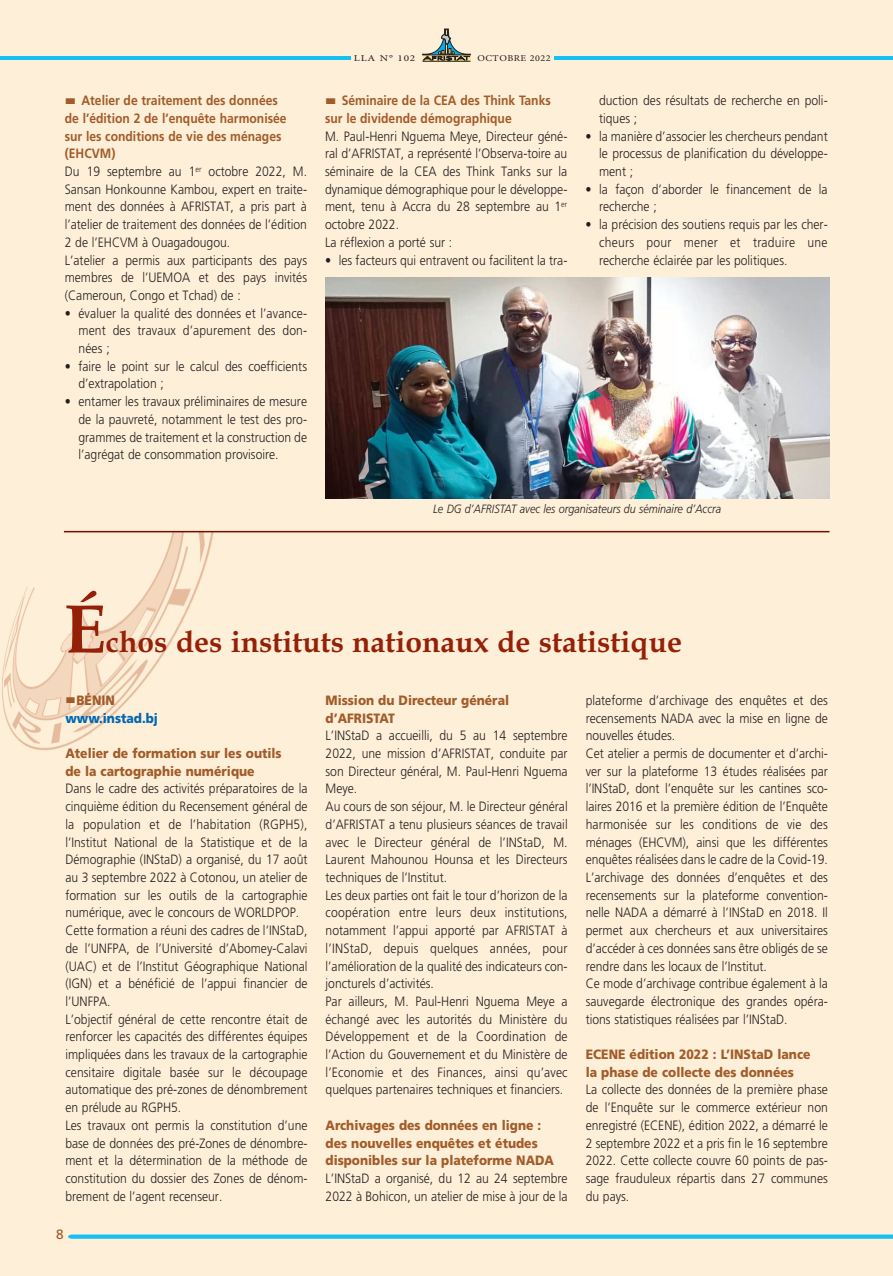
<style>
.page{position:relative;width:893px;height:1276px;background:#feefd8}
.page>*{position:absolute;margin:0;border:0;box-sizing:border-box;transform-origin:0 0}
.t1{font:700 69px "Book Antiqua";color:#942107}
.t2{font:700 30px "Book Antiqua";color:#942107}
.t3{font:300 13.5px/17.7px "Frutiger LT";color:#231f20;scale:.9 1}
.t4{font:900 13.5px/17.7px "Frutiger LT";color:#a15c2a;scale:.9 1}
.t5{font:700 13.5px/17.7px "Frutiger LT";color:#a15c2a;scale:.9 1}
.t6{font:900 13.5px/17.7px "Frutiger LT";color:#0166b3;scale:.9 1}
.t7{font:13.5px "Frutiger LT Std";color:#a15c2a}
.t8{font:italic 300 12px "Frutiger LT";color:#231f20;scale:.9 1}
.t9{font:9px "Minion Pro";letter-spacing:.05em;color:#231f20;scale:1.12 1}
.t10{font:9px "Minion Pro";letter-spacing:.05em;color:#231f20;scale:1.25 1}
.s1{color:#a15c2a}
.s2{font-weight:700;color:#a15c2a}
</style>
<div class="page">
<svg style="left:422px;top:60px;width:48px;height:1px"></svg>
<hr style="left:422px;top:61px;width:48px;height:1px;background:#231f20">
<svg style="left:422px;top:29px;width:48px;height:31px"></svg>
<hr style="left:0;top:56px;width:351px;height:4px;background:#15c0f2">
<hr style="left:555px;top:56px;width:338px;height:4px;background:#15c0f2">
<svg style="left:68px;top:1234px;width:825px;height:4px;background:#33c6ee"></svg>
<img style="left:2px;top:531px;width:228px;height:220px">
<img style="left:325px;top:277px;width:504px;height:221px">
<hr style="left:64px;top:531px;width:765px;height:1px;background:#701100">
<p class="t3" style="left:65px;top:93px;width:271px"><span class="s1">▬</span> <span class="s2">Atelier de traitement des données<br>de l’édition 2 de l’enquête harmonisée sur les conditions de vie des ménages (EHCVM)<br></span>Du 19 septembre au 1<sup>er</sup> octobre 2022, M.<br>Sansan Honkounne Kambou, expert en traite&shy;ment des données à AFRISTAT, a pris part à l’atelier de traitement des données de l’édition 2 de l’EHCVM à Ouagadougou.<br>L’atelier a permis aux participants des pays membres de l’UEMOA et des pays invités (Cameroun, Congo et Tchad) de :</p>
<p class="t3" style="left:78px;top:305px;width:256px;text-align:justify;text-indent:-13px">• évaluer la qualité des données et l’avance&shy;ment des travaux d’apurement des don&shy;nées ;</p>
<p class="t3" style="left:78px;top:358px;width:255px;text-indent:-13px">• faire le point sur le calcul des coefficients d’extrapolation ;</p>
<p class="t3" style="left:78px;top:394px;width:255px;text-align:justify;text-indent:-13px">• entamer les travaux préliminaires de mesure de la pauvreté, notamment le test des pro&shy;grammes de traitement et la construction de l’agrégat de consommation provisoire.</p>
<p class="t10" style="left:354px;top:52px;width:51px">LLA N° 102</p>
<p class="t9" style="left:477px;top:52px;width:67px">OCTOBRE 2022</p>
<p class="t5" style="left:325px;top:93px;width:252px">▬ Séminaire de la CEA des Think Tanks sur le dividende démographique</p>
<p class="t3" style="left:325px;top:128px;width:271px">M. Paul-Henri Nguema Meye, Directeur géné&shy;ral d’AFRISTAT, a représenté l’Observa-toire au séminaire de la CEA des Think Tanks sur la dynamique démographique pour le développe&shy;ment, tenu à Accra du 28 septembre au 1<sup>er </sup>octobre 2022.<br>La réflexion a porté sur :</p>
<p class="t3" style="left:325px;top:252px;width:270px">• les facteurs qui entravent ou facilitent la tra-</p>
<p class="t3" style="left:599px;top:93px;width:255px">duction des résultats de recherche en poli&shy;tiques ;</p>
<p class="t3" style="left:599px;top:128px;width:255px;text-align:justify;text-indent:-13px">• la manière d’associer les chercheurs pendant le processus de planification du développe&shy;ment ;</p>
<p class="t3" style="left:599px;top:181px;width:255px;text-indent:-13px">• la façon d’aborder le financement de la recherche ;</p>
<p class="t3" style="left:599px;top:217px;width:255px;text-align:justify;text-indent:-13px">• la précision des soutiens requis par les cher&shy;cheurs pour mener et traduire une recherche éclairée par les politiques.</p>
<p class="t8" style="left:433px;top:504px;width:321px">Le DG d’AFRISTAT avec les organisateurs du séminaire d’Accra</p>
<h1 class="t1" style="left:64px;top:588px;width:44px">É</h1>
<h2 class="t2" style="left:106px;top:624px;width:578px">chos des instituts nationaux de statistique</h2>
<p class="t6" style="left:65px;top:692px;width:104px"><span class="s1">▬BÉNIN </span>www.instad.bj</p>
<p class="t4" style="left:65px;top:745px;width:242px">Atelier de formation sur les outils de la cartographie numérique</p>
<p class="t3" style="left:65px;top:781px;width:270px">Dans le cadre des activités préparatoires de la cinquième édition du Recensement général de la population et de l’habitation (RGPH5), l’Institut National de la Statistique et de la Démographie (INStaD) a organisé, du 17 août au 3 septembre 2022 à Cotonou, un atelier de formation sur les outils de la cartographie numérique, avec le concours de WORLDPOP.<br>Cette formation a réuni des cadres de l’INStaD, de l’UNFPA, de l’Université d’Abomey-Calavi (UAC) et de l’Institut Géographique National (IGN) et a bénéficié de l’appui financier de l’UNFPA.<br>L’objectif général de cette rencontre était de renforcer les capacités des différentes équipes impliquées dans les travaux de la cartographie censitaire digitale basée sur le découpage automatique des pré-zones de dénombrement en prélude au RGPH5.<br>Les travaux ont permis la constitution d’une base de données des pré-Zones de dénombre&shy;ment et la détermination de la méthode de constitution du dossier des Zones de dénom&shy;brement de l’agent recenseur.</p>
<p class="t3" style="left:586px;top:692px;width:271px">plateforme d’archivage des enquêtes et des recensements NADA avec la mise en ligne de nouvelles études.<br>Cet atelier a permis de documenter et d’archi&shy;ver sur la plateforme 13 études réalisées par l’INStaD, dont l’enquête sur les cantines sco&shy;laires 2016 et la première édition de l’Enquête harmonisée sur les conditions de vie des ménages (EHCVM), ainsi que les différentes enquêtes réalisées dans le cadre de la Covid-19.<br>L’archivage des données d’enquêtes et des recensements sur la plateforme convention&shy;nelle NADA a démarré à l’INStaD en 2018. Il permet aux chercheurs et aux universitaires d’accéder à ces données sans être obligés de se rendre dans les locaux de l’Institut.<br>Ce mode d’archivage contribue également à la sauvegarde électronique des grandes opéra&shy;tions statistiques réalisées par l’INStaD.</p>
<p class="t4" style="left:586px;top:1046px;width:251px">ECENE édition 2022 : L’INStaD lance la phase de collecte des données</p>
<p class="t3" style="left:586px;top:1082px;width:270px;text-align:justify">La collecte des données de la première phase de l’Enquête sur le commerce extérieur non enregistré (ECENE), édition 2022, a démarré le 2 septembre 2022 et a pris fin le 16 septembre 2022. Cette collecte couvre 60 points de pas&shy;sage frauduleux répartis dans 27 communes du pays.</p>
<p class="t4" style="left:326px;top:692px;width:205px">Mission du Directeur général d’AFRISTAT</p>
<p class="t3" style="left:326px;top:728px;width:271px">L’INStaD a accueilli, du 5 au 14 septembre 2022, une mission d’AFRISTAT, conduite par son Directeur général, M. Paul-Henri Nguema Meye.<br>Au cours de son séjour, M. le Directeur général d’AFRISTAT a tenu plusieurs séances de travail avec le Directeur général de l’INStaD, M.<br>Laurent Mahounou Hounsa et les Directeurs techniques de l’Institut.<br>Les deux parties ont fait le tour d’horizon de la coopération entre leurs deux institutions, notamment l’appui apporté par AFRISTAT à l’INStaD, depuis quelques années, pour l’amélioration de la qualité des indicateurs con&shy;joncturels d’activités.<br>Par ailleurs, M. Paul-Henri Nguema Meye a échangé avec les autorités du Ministère du Développement et de la Coordination de l’Action du Gouvernement et du Ministère de l’Economie et des Finances, ainsi qu’avec quelques partenaires techniques et financiers.</p>
<p class="t4" style="left:326px;top:1117px;width:255px">Archivages des données en ligne : des nouvelles enquêtes et études disponibles sur la plateforme NADA</p>
<p class="t3" style="left:326px;top:1170px;width:270px">L’INStaD a organisé, du 12 au 24 septembre<br>2022 à Bohicon, un atelier de mise à jour de la</p>
<p class="t7" style="left:56px;top:1226px;width:9px">8</p>
</div>
